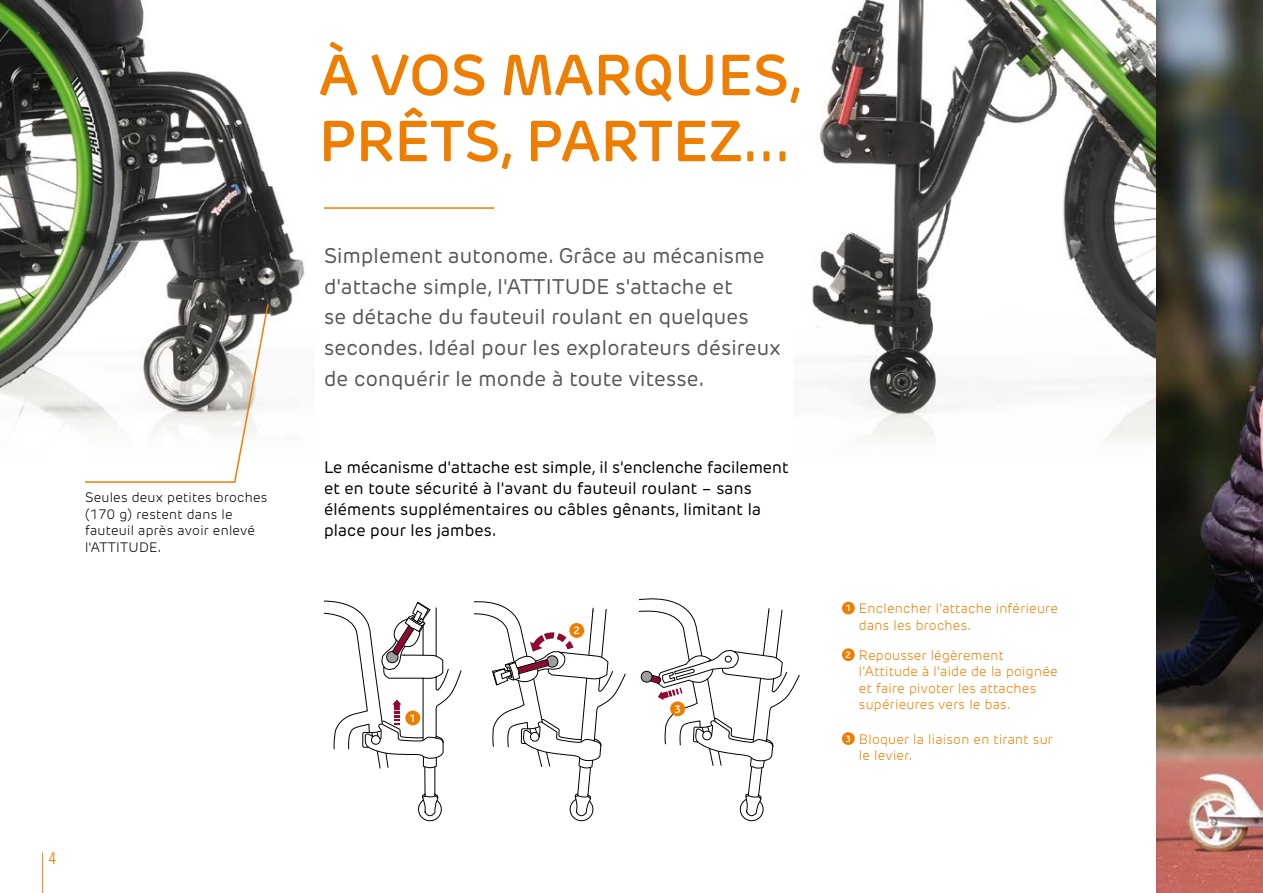
<style>
.page{position:relative;width:1263px;height:893px;background:#fff}
.page>*{position:absolute;margin:0;border:0;box-sizing:border-box;transform-origin:0 0}
.t1{font:600 57px/66px "New Rubrik Edge";color:#ef7d00}
.t2{font:21px/30.8px "New Rubrik Edge";letter-spacing:.01em;color:#575756}
.t3{font:16.5px/21px "New Rubrik Edge";letter-spacing:.01em;color:#000}
.t4{font:16.5px "Univers Com 47 Light Cond";color:#ef7d00}
.t5{font:300 13.5px/16.5px "New Rubrik Edge";letter-spacing:.02em;color:#ef7d00}
.t6{font:300 13.5px/16.5px "New Rubrik Edge";letter-spacing:.02em;color:#000}
.t7{font:600 10.5px "New Rubrik Edge";color:#fff}
.s1{font-weight:600;font-size:9px;color:#fff}
</style>
<div class="page">
<img style="left:812px;top:0;width:345px;height:466px">
<img style="left:0;top:0;width:305px;height:425px">
<img style="left:1157px;top:0;width:106px;height:893px">
<hr style="left:324px;top:207px;width:170px;height:2px;background:#ef7d00">
<svg style="left:84px;top:303px;width:186px;height:180px"></svg>
<svg style="left:324px;top:600px;width:138px;height:221px"></svg>
<svg style="left:474px;top:601px;width:152px;height:220px"></svg>
<svg style="left:639px;top:598px;width:161px;height:223px"></svg>
<div style="left:405px;top:710px;width:15px;height:15px;background:#ef7d00;border-radius:50%"></div>
<div style="left:569px;top:623px;width:15px;height:15px;background:#ef7d00;border-radius:50%"></div>
<div style="left:670px;top:701px;width:15px;height:15px;background:#ef7d00;border-radius:50%"></div>
<div style="left:842px;top:602px;width:13px;height:12px;background:#ef7d00;border-radius:50%"></div>
<div style="left:842px;top:648px;width:13px;height:13px;background:#ef7d00;border-radius:50%"></div>
<div style="left:842px;top:732px;width:13px;height:13px;background:#ef7d00;border-radius:50%"></div>
<hr style="left:42px;top:852px;width:1px;height:41px;background:#ef7d00">
<p class="t6" style="left:85px;top:489px;width:184px">Seules deux petites broches (170 g) restent dans le fauteuil après avoir enlevé l'ATTITUDE.</p>
<p class="t4" style="left:49px;top:849px;width:9px">4</p>
<h1 class="t1" style="left:319px;top:42px;width:486px">À VOS MARQUES,<br>PRÊTS, PARTEZ…</h1>
<p class="t2" style="left:324px;top:240px;width:458px">Simplement autonome. Grâce au mécanisme d'attache simple, l'ATTITUDE s'attache et<br>se détache du fauteuil roulant en quelques secondes. Idéal pour les explorateurs désireux de conquérir le monde à toute vitesse.</p>
<p class="t3" style="left:324px;top:457px;width:466px">Le mécanisme d'attache est simple, il s'enclenche facilement et en toute sécurité à l'avant du fauteuil roulant – sans éléments supplémentaires ou câbles gênants, limitant la place pour les jambes.</p>
<p class="t7" style="left:409px;top:712px;width:8px">1</p>
<p class="t7" style="left:573px;top:624px;width:8px">2</p>
<p class="t7" style="left:674px;top:703px;width:8px">3</p>
<p class="t5" style="left:859px;top:600px;width:200px;text-indent:-13px"><span class="s1">1</span> Enclencher l'attache inférieure dans les broches.</p>
<p class="t5" style="left:859px;top:647px;width:200px;text-indent:-13px"><span class="s1">2</span> Repousser légèrement l'Attitude à l'aide de la poignée et faire pivoter les attaches supérieures vers le bas.</p>
<p class="t5" style="left:859px;top:731px;width:196px;text-indent:-13px"><span class="s1">3</span> Bloquer la liaison en tirant sur le levier.</p>
</div>
